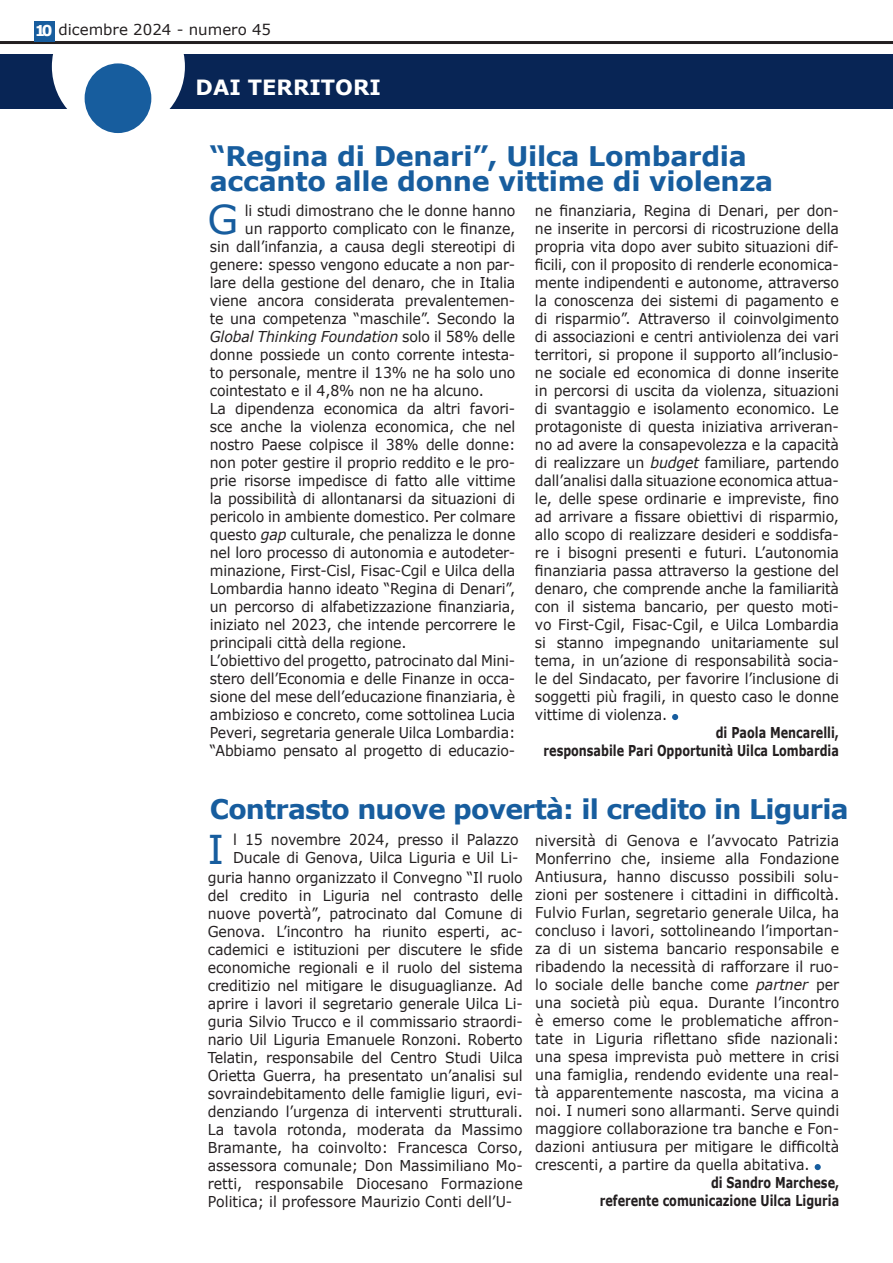
<style>
.page{position:relative;width:893px;height:1263px;background:#fff}
.page>*{position:absolute;margin:0;border:0;box-sizing:border-box;transform-origin:0 0}
.t1{font:39.75px "Verdana";color:#175d9e}
.t2{font:700 27px "Verdana";letter-spacing:-.01em;color:#175d9e}
.t3{font:700 27px "Verdana";letter-spacing:-.03em;color:#175d9e}
.t4{font:700 21px "Verdana";color:#fff}
.t5{font:15px/18px "Verdana";letter-spacing:-.01em;color:#231f20;text-align:justify;scale:.94 1}
.t6{font:700 15px "Verdana";color:#231f20;scale:.75 1}
.t7{font:italic 15px "Verdana";letter-spacing:-.01em;color:#231f20;scale:.94 1}
.t8{font:15px "Verdana";letter-spacing:-.01em;color:#231f20}
.s1{font-weight:700;color:#fff}
.s2{font-style:normal}
.s3{font-style:italic}
</style>
<div class="page">
<div style="left:0;top:54px;width:893px;height:54px;background:#082555"></div>
<div style="left:52px;top:0;width:133px;height:133px;background:#fff;border-radius:50%"></div>
<hr style="left:0;top:41px;width:893px;height:3px;background:#231f20">
<div style="left:34px;top:21px;width:20px;height:20px;background:#175d9e"></div>
<div style="left:85px;top:63px;width:66px;height:70px;background:#175d9e;border-radius:50%"></div>
<svg style="left:672px;top:714px;width:6px;height:6px"></svg>
<svg style="left:815px;top:1164px;width:6px;height:6px"></svg>
<p class="t8" style="left:35px;top:20px;width:238px"><span class="s1">10</span> dicembre 2024 - numero 45</p>
<p class="t4" style="left:196px;top:73px;width:187px">DAI TERRITORI</p>
<p class="t2" style="left:210px;top:138px;width:539px">“Regina di Denari”, Uilca Lombardia</p>
<p class="t2" style="left:210px;top:164px;width:565px">accanto alle donne vittime di violenza</p>
<p class="t5" style="left:245px;top:202px;width:289px">li studi dimostrano che le donne hanno</p>
<p class="t5" style="left:245px;top:220px;width:289px">un rapporto complicato con le finanze,</p>
<p class="t5" style="left:210px;top:238px;width:327px">sin dall’infanzia, a causa degli stereotipi di</p>
<p class="t5" style="left:210px;top:256px;width:327px">genere: spesso vengono educate a non par-</p>
<p class="t5" style="left:210px;top:274px;width:327px">lare della gestione del denaro, che in Italia</p>
<p class="t5" style="left:210px;top:292px;width:327px">viene ancora considerata prevalentemen-</p>
<p class="t5" style="left:210px;top:310px;width:327px">te una competenza “maschile”. Secondo la</p>
<p class="t7" style="left:210px;top:327px;width:327px">Global Thinking Foundation <span class="s2">solo il 58% delle</span></p>
<p class="t5" style="left:210px;top:346px;width:327px">donne possiede un conto corrente intesta-</p>
<p class="t5" style="left:210px;top:364px;width:327px">to personale, mentre il 13% ne ha solo uno</p>
<p class="t5" style="left:210px;top:382px;width:293px">cointestato e il 4,8% non ne ha alcuno.</p>
<p class="t5" style="left:210px;top:400px;width:327px">La dipendenza economica da altri favori&shy;sce anche la violenza economica, che nel nostro Paese colpisce il 38% delle donne: non poter gestire il proprio reddito e le pro&shy;prie risorse impedisce di fatto alle vittime la possibilità di allontanarsi da situazioni di pericolo in ambiente domestico. Per colmare questo <span class="s3">gap</span> culturale, che penalizza le donne nel loro processo di autonomia e autodeter&shy;minazione, First-Cisl, Fisac-Cgil e Uilca della Lombardia hanno ideato “Regina di Denari”, un percorso di alfabetizzazione finanziaria, iniziato nel 2023, che intende percorrere le principali città della regione.</p>
<p class="t5" style="left:210px;top:652px;width:327px">L’obiettivo del progetto, patrocinato dal Mini&shy;stero dell’Economia e delle Finanze in occa&shy;sione del mese dell’educazione finanziaria, è ambizioso e concreto, come sottolinea Lucia Peveri, segretaria generale Uilca Lombardia: “Abbiamo pensato al progetto di educazio-</p>
<p class="t5" style="left:535px;top:202px;width:325px">ne finanziaria, Regina di Denari, per don&shy;ne inserite in percorsi di ricostruzione della propria vita dopo aver subito situazioni dif&shy;ficili, con il proposito di renderle economica&shy;mente indipendenti e autonome, attraverso la conoscenza dei sistemi di pagamento e di risparmio”. Attraverso il coinvolgimento di associazioni e centri antiviolenza dei vari territori, si propone il supporto all’inclusio&shy;ne sociale ed economica di donne inserite in percorsi di uscita da violenza, situazioni di svantaggio e isolamento economico. Le protagoniste di questa iniziativa arriveran&shy;no ad avere la consapevolezza e la capacità di realizzare un <span class="s3">budget</span> familiare, partendo dall’analisi dalla situazione economica attua&shy;le, delle spese ordinarie e impreviste, fino ad arrivare a fissare obiettivi di risparmio, allo scopo di realizzare desideri e soddisfa&shy;re i bisogni presenti e futuri. L’autonomia finanziaria passa attraverso la gestione del denaro, che comprende anche la familiarità con il sistema bancario, per questo moti&shy;vo First-Cgil, Fisac-Cgil, e Uilca Lombardia si stanno impegnando unitariamente sul tema, in un’azione di responsabilità socia&shy;le del Sindacato, per favorire l’inclusione di soggetti più fragili, in questo caso le donne vittime di violenza.</p>
<p class="t6" style="left:716px;top:723px;width:166px">di Paola Mencarelli,</p>
<p class="t6" style="left:544px;top:741px;width:395px">responsabile Pari Opportunità Uilca Lombardia</p>
<p class="t1" style="left:208px;top:194px;width:32px">G</p>
<p class="t3" style="left:210px;top:792px;width:640px">Contrasto nuove povertà: il credito in Liguria</p>
<p class="t5" style="left:233px;top:831px;width:305px">l 15 novembre 2024, presso il Palazzo<br>Ducale di Genova, Uilca Liguria e Uil Li-</p>
<p class="t5" style="left:208px;top:868px;width:337px">guria hanno organizzato il Convegno “Il ruolo del credito in Liguria nel contrasto delle nuove povertà”, patrocinato dal Comune di Genova. L’incontro ha riunito esperti, ac&shy;cademici e istituzioni per discutere le sfide economiche regionali e il ruolo del sistema creditizio nel mitigare le disuguaglianze. Ad aprire i lavori il segretario generale Uilca Li&shy;guria Silvio Trucco e il commissario straordi&shy;nario Uil Liguria Emanuele Ronzoni. Roberto Telatin, responsabile del Centro Studi Uilca Orietta Guerra, ha presentato un’analisi sul sovraindebitamento delle famiglie liguri, evi&shy;denziando l’urgenza di interventi strutturali.<br>La tavola rotonda, moderata da Massimo Bramante, ha coinvolto: Francesca Corso, assessora comunale; Don Massimiliano Mo&shy;retti, responsabile Diocesano Formazione Politica; il professore Maurizio Conti dell’U-</p>
<p class="t5" style="left:535px;top:832px;width:325px">niversità di Genova e l’avvocato Patrizia Monferrino che, insieme alla Fondazione Antiusura, hanno discusso possibili solu&shy;zioni per sostenere i cittadini in difficoltà.<br>Fulvio Furlan, segretario generale Uilca, ha concluso i lavori, sottolineando l’importan&shy;za di un sistema bancario responsabile e ribadendo la necessità di rafforzare il ruo&shy;lo sociale delle banche come <span class="s3">partner</span> per una società più equa. Durante l’incontro è emerso come le problematiche affron&shy;tate in Liguria riflettano sfide nazionali: una spesa imprevista può mettere in crisi una famiglia, rendendo evidente una real&shy;tà apparentemente nascosta, ma vicina a noi. I numeri sono allarmanti. Serve quindi maggiore collaborazione tra banche e Fon&shy;dazioni antiusura per mitigare le difficoltà crescenti, a partire da quella abitativa.</p>
<p class="t6" style="left:711px;top:1173px;width:172px">di Sandro Marchese,</p>
<p class="t6" style="left:600px;top:1191px;width:321px">referente comunicazione Uilca Liguria</p>
<p class="t1" style="left:207px;top:824px;width:18px">I</p>
</div>
